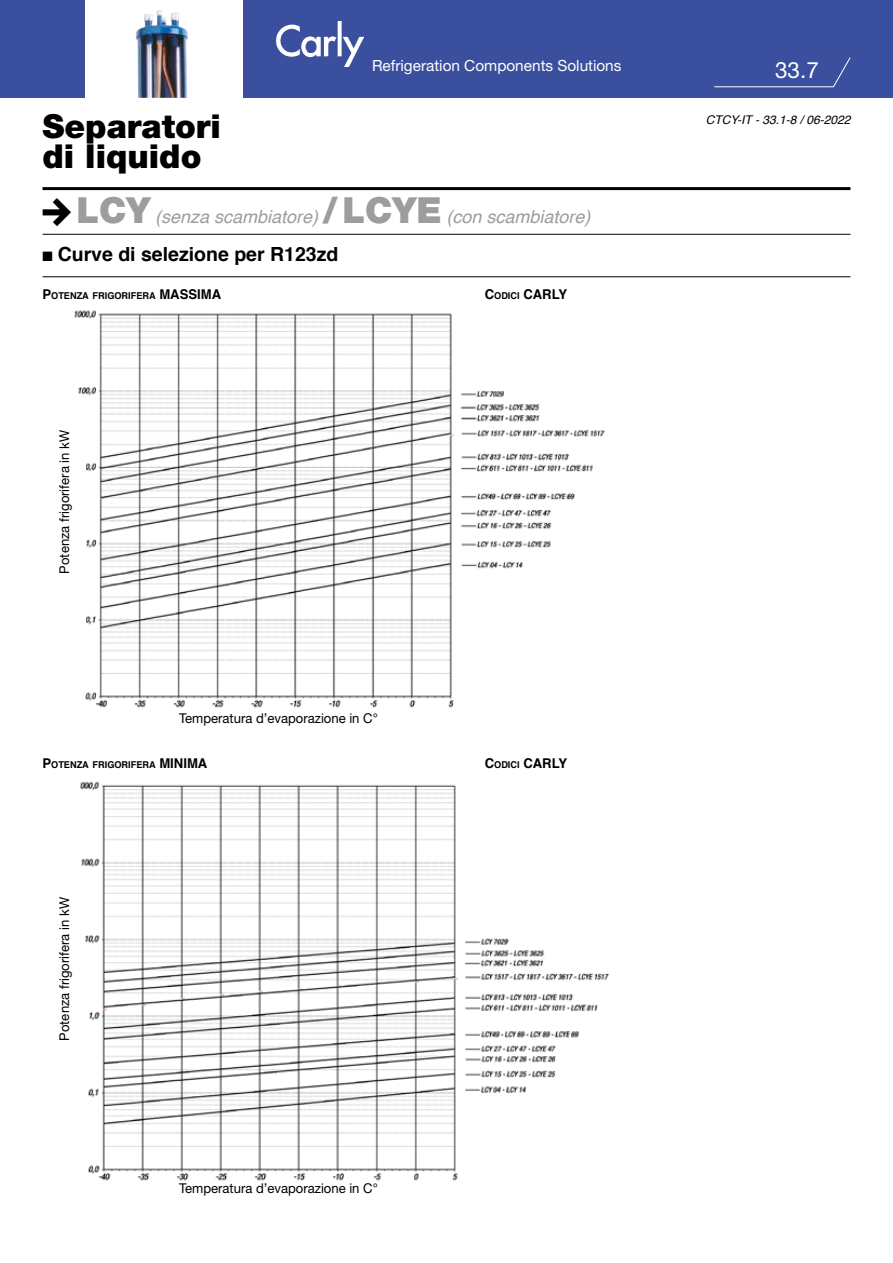
<style>
.page{position:relative;width:893px;height:1263px;background:#fff}
.page>*{position:absolute;margin:0;border:0;box-sizing:border-box;transform-origin:0 0}
.t1{font:900 33px/30px "Helvetica Neue LT Pro";color:#000}
.t2{font:22.5px "Helvetica Neue LT Pro";color:#fff}
.t3{font:700 19.5px "Helvetica";color:#000}
.t4{font:italic 18px "Helvetica";color:#9d9d9c}
.t5{font:15.3px "Helvetica Neue LT Pro";color:#fff}
.t6{font:13.5px "Helvetica Neue LT Pro";color:#000}
.t7{font:700 13.5px "Helvetica";color:#000}
.t8{font:italic 12px "Helvetica";color:#000}
.t9{font:700 9.45px "Helvetica";color:#000}
.s1{font-family:"Helvetica Neue LT Pro";font-weight:900;font-style:normal;font-size:36px}
.s2{font-size:13.5px}
.s3{font-size:9.45px}
</style>
<div class="page">
<div style="left:0;top:0;width:893px;height:98px;background:#3a4f9d"></div>
<hr style="left:43px;top:187px;width:807px;height:3px;background:#000">
<hr style="left:43px;top:234px;width:807px;height:1px;background:#000">
<hr style="left:43px;top:276px;width:807px;height:1px;background:#000">
<div style="left:85px;top:0;width:157px;height:100px;background:#fff"></div>
<img style="left:276px;top:21px;width:88px;height:45px">
<svg style="left:714px;top:57px;width:137px;height:31px"></svg>
<img style="left:136px;top:10px;width:52px;height:88px">
<img style="left:74px;top:310px;width:531px;height:398px">
<img style="left:81px;top:781px;width:528px;height:400px">
<div style="left:51px;top:443px;width:34px;height:184px;background:#fff"></div>
<p class="t5" style="left:372px;top:56px;width:251px">Refrigeration Components Solutions</p>
<h2 class="t2" style="left:775px;top:56px;width:45px">33.7</h2>
<h1 class="t1" style="left:43px;top:111px;width:180px">Separatori di liquido</h1>
<p class="t8" style="left:706px;top:110px;width:146px">CTCY-IT - 33.1-8 / 06-2022</p>
<h3 class="t4" style="left:77px;top:202px;width:515px"><span class="s1">LCY</span> (senza scambiatore) <span class="s1">/LCYE</span> (con scambiatore)</h3>
<h3 class="t3" style="left:43px;top:238px;width:297px">■ Curve di selezione per R123zd</h3>
<p class="t9" style="left:43px;top:288px;width:162px"><span class="s2">P</span>OTENZA FRIGORIFERA <span class="s2">MASSIMA</span></p>
<p class="t7" style="left:485px;top:284px;width:58px">C<span class="s3">ODICI</span> CARL</p>
<p class="t7" style="left:558px;top:284px;width:10px">Y</p>
<p class="t6" style="left:56px;top:573px;width:145px;rotate:-90deg">Potenza frigorifera in kW</p>
<p class="t6" style="left:179px;top:709px;width:200px">Temperatura d’evaporazione in C°</p>
<p class="t9" style="left:43px;top:757px;width:125px"><span class="s2">P</span>OTENZA FRIGORIFERA <span class="s2">MINIMA</span></p>
<p class="t7" style="left:485px;top:753px;width:58px">C<span class="s3">ODICI</span> CARL</p>
<p class="t7" style="left:558px;top:753px;width:10px">Y</p>
<p class="t6" style="left:56px;top:1041px;width:145px;rotate:-90deg">Potenza frigorifera in kW</p>
<p class="t6" style="left:179px;top:1180px;width:200px">Temperatura d’evaporazione in C°</p>
</div>
